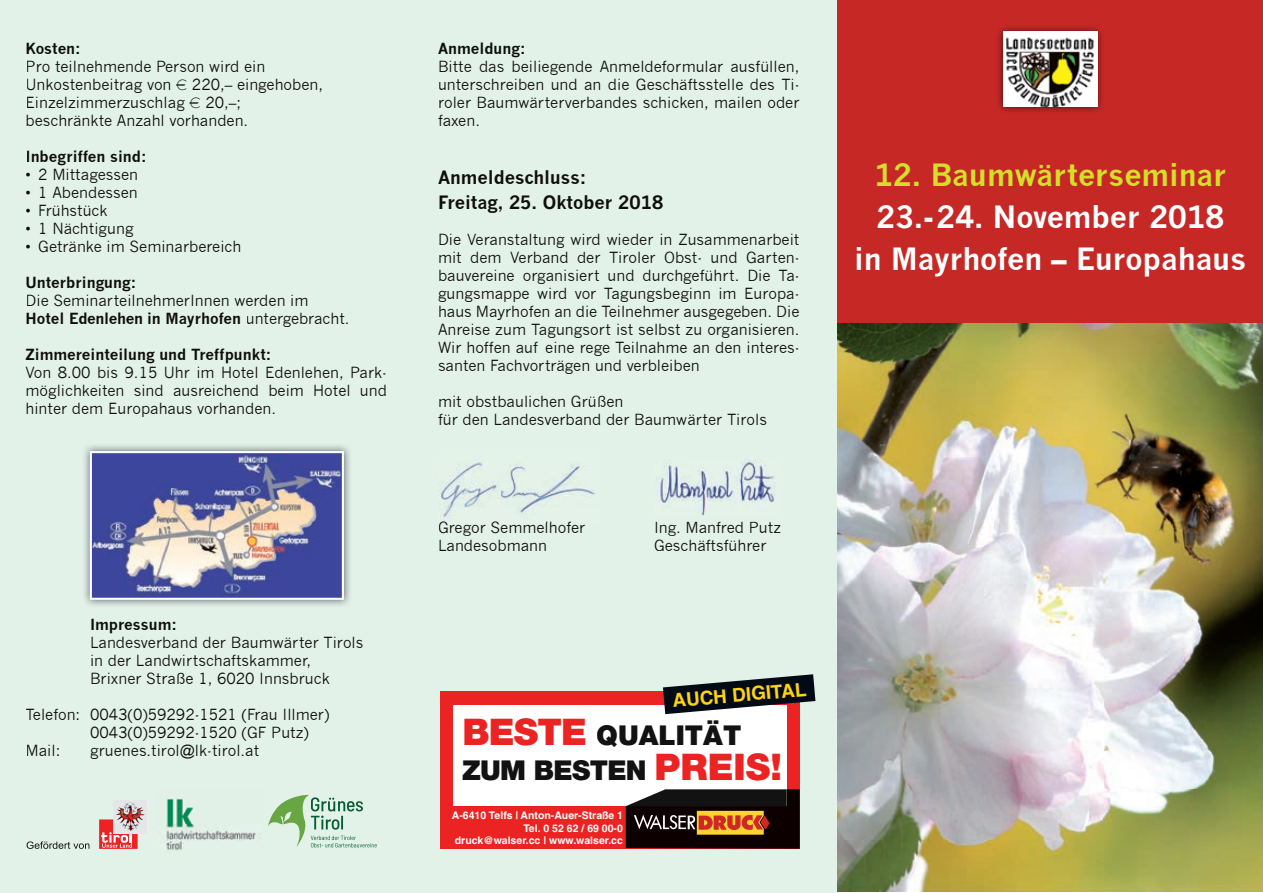
<style>
.page{position:relative;width:1263px;height:893px;background:#fff}
.page>*{position:absolute;margin:0;border:0;box-sizing:border-box;transform-origin:0 0}
.t1{font:700 30px/42px "News Gothic";color:#fff;text-align:center}
.t2{font:700 30px "News Gothic";color:#d5df2a}
.t3{font:900 27.45px/35.2px "Helvetica Neue";letter-spacing:-.015em;color:#111211}
.t4{font:700 18.9px "Helvetica";color:#fed310}
.t5{font:700 18px/25.2px "News Gothic";color:#0e0e0b}
.t6{font:15px/18px "News Gothic";color:#0e0e0b}
.t7{font:700 15px "News Gothic";color:#0e0e0b}
.t8{font:700 10.5px/12.3px "Helvetica";color:#fff;text-align:right}
.s1{font-family:"Euro font";font-size:13.5px}
.s2{font-weight:700}
.s3{font-size:36.75px;color:#ec2323}
</style>
<div class="page">
<div style="left:0;top:0;width:838px;height:893px;background:#e3f2e9"></div>
<div style="left:838px;top:0;width:425px;height:328px;background:#c62826"></div>
<svg style="left:440px;top:522px;width:131px;height:1px"></svg>
<img style="left:998px;top:27px;width:104px;height:85px">
<img style="left:1004px;top:32px;width:93px;height:75px">
<img style="left:659px;top:459px;width:117px;height:57px">
<img style="left:84px;top:445px;width:266px;height:161px">
<img style="left:90px;top:451px;width:254px;height:149px">
<img style="left:838px;top:323px;width:425px;height:569px">
<div style="left:440px;top:692px;width:360px;height:157px;background:#ec2323"></div>
<div style="left:453px;top:705px;width:333px;height:101px;background:#fff"></div>
<svg style="left:626px;top:789px;width:174px;height:60px;background:#422a1c"></svg>
<svg style="left:663px;top:674px;width:152px;height:40px"></svg>
<img style="left:440px;top:460px;width:155px;height:62px">
<img style="left:166px;top:799px;width:91px;height:52px">
<div style="left:113px;top:800px;width:34px;height:33px;background:#e5e6e8"></div>
<svg style="left:99px;top:802px;width:45px;height:47px"></svg>
<svg style="left:27px;top:841px;width:62px;height:8px"></svg>
<svg style="left:268px;top:794px;width:109px;height:53px"></svg>
<img style="left:116px;top:804px;width:19px;height:21px">
<p class="t7" style="left:26px;top:39px;width:57px">Kosten:</p>
<p class="t6" style="left:26px;top:58px;width:299px">Pro teilnehmende Person wird ein Unkostenbeitrag von <span class="s1">e</span> 220,– eingehoben, Einzelzimmerzuschlag <span class="s1">e</span> 20,–; beschränkte Anzahl vorhanden.</p>
<p class="t7" style="left:26px;top:147px;width:122px">Inbegriffen sind:</p>
<p class="t6" style="left:26px;top:166px;width:114px">• 2 Mittagessen</p>
<p class="t6" style="left:26px;top:184px;width:114px">• 1 Abendessen</p>
<p class="t6" style="left:26px;top:202px;width:84px">• Frühstück</p>
<p class="t6" style="left:26px;top:220px;width:110px">• 1 Nächtigung</p>
<p class="t6" style="left:26px;top:238px;width:217px">• Getränke im Seminarbereich</p>
<p class="t7" style="left:26px;top:273px;width:112px">Unterbringung:</p>
<p class="t6" style="left:26px;top:292px;width:325px">Die SeminarteilnehmerInnen werden im<br><span class="s2">Hotel Edenlehen in Mayrhofen</span> untergebracht.</p>
<p class="t7" style="left:26px;top:345px;width:247px">Zimmereinteilung und Treffpunkt:</p>
<p class="t6" style="left:26px;top:364px;width:363px;text-align:justify">Von 8.00 bis 9.15 Uhr im Hotel Edenlehen, Park&shy;möglichkeiten sind ausreichend beim Hotel und hinter dem Europahaus vorhanden.</p>
<p class="t7" style="left:90px;top:615px;width:88px">Impressum:</p>
<p class="t6" style="left:90px;top:634px;width:275px">Landesverband der Baumwärter Tirols in der Landwirtschaftskammer,<br>Brixner Straße 1, 6020 Innsbruck</p>
<p class="t6" style="left:26px;top:706px;width:305px">Telefon: 0043(0)59292-1521 (Frau Illmer)</p>
<p class="t6" style="left:90px;top:724px;width:220px">0043(0)59292-1520 (GF Putz)</p>
<p class="t6" style="left:26px;top:742px;width:36px">Mail:</p>
<p class="t6" style="left:90px;top:742px;width:171px">gruenes.tirol@lk-tirol.at</p>
<p class="t7" style="left:438px;top:39px;width:89px">Anmeldung:</p>
<p class="t6" style="left:438px;top:58px;width:363px;text-align:justify">Bitte das beiliegende Anmeldeformular ausfüllen, unterschreiben und an die Geschäftsstelle des Ti&shy;roler Baumwärterverbandes schicken, mailen oder faxen.</p>
<p class="t5" style="left:438px;top:164px;width:227px">Anmeldeschluss:<br>Freitag, 25. Oktober 2018</p>
<p class="t6" style="left:438px;top:230px;width:363px;text-align:justify">Die Veranstaltung wird wieder in Zusammenarbeit mit dem Verband der Tiroler Obst- und Garten&shy;bauvereine organisiert und durchgeführt. Die Ta&shy;gungsmappe wird vor Tagungsbeginn im Europa&shy;haus Mayrhofen an die Teilnehmer ausgegeben. Die Anreise zum Tagungsort ist selbst zu organisieren.<br>Wir hoffen auf eine rege Teilnahme an den interes&shy;santen Fachvorträgen und verbleiben</p>
<p class="t6" style="left:438px;top:392px;width:330px">mit obstbaulichen Grüßen<br>für den Landesverband der Baumwärter Tirols</p>
<p class="t6" style="left:438px;top:518px;width:149px">Gregor Semmelhofer</p>
<p class="t6" style="left:654px;top:518px;width:129px">Ing. Manfred Putz</p>
<p class="t6" style="left:438px;top:536px;width:111px">Landesobmann</p>
<p class="t6" style="left:654px;top:536px;width:114px">Geschäftsführer</p>
<h1 class="t2" style="left:874px;top:156px;width:353px">12. Baumwärterseminar</h1>
<h1 class="t1" style="left:854px;top:195px;width:394px">23.-24. November 2018<br>in Mayrhofen – Europahaus</h1>
<p class="t4" style="left:671px;top:689px;width:136px;rotate:-5deg">AUCH DIGITAL</p>
<h2 class="t3" style="left:462px;top:717px;width:321px"><span class="s3">BESTE</span> QUALITÄT<br>ZUM BESTEN <span class="s3">PREIS!</span></h2>
<p class="t8" style="left:452px;top:809px;width:173px">A-6410 Telfs | Anton-Auer-Straße 1<br>Tel. 0 52 62 / 69 00-0 druck@walser.cc | www.walser.cc</p>
</div>
